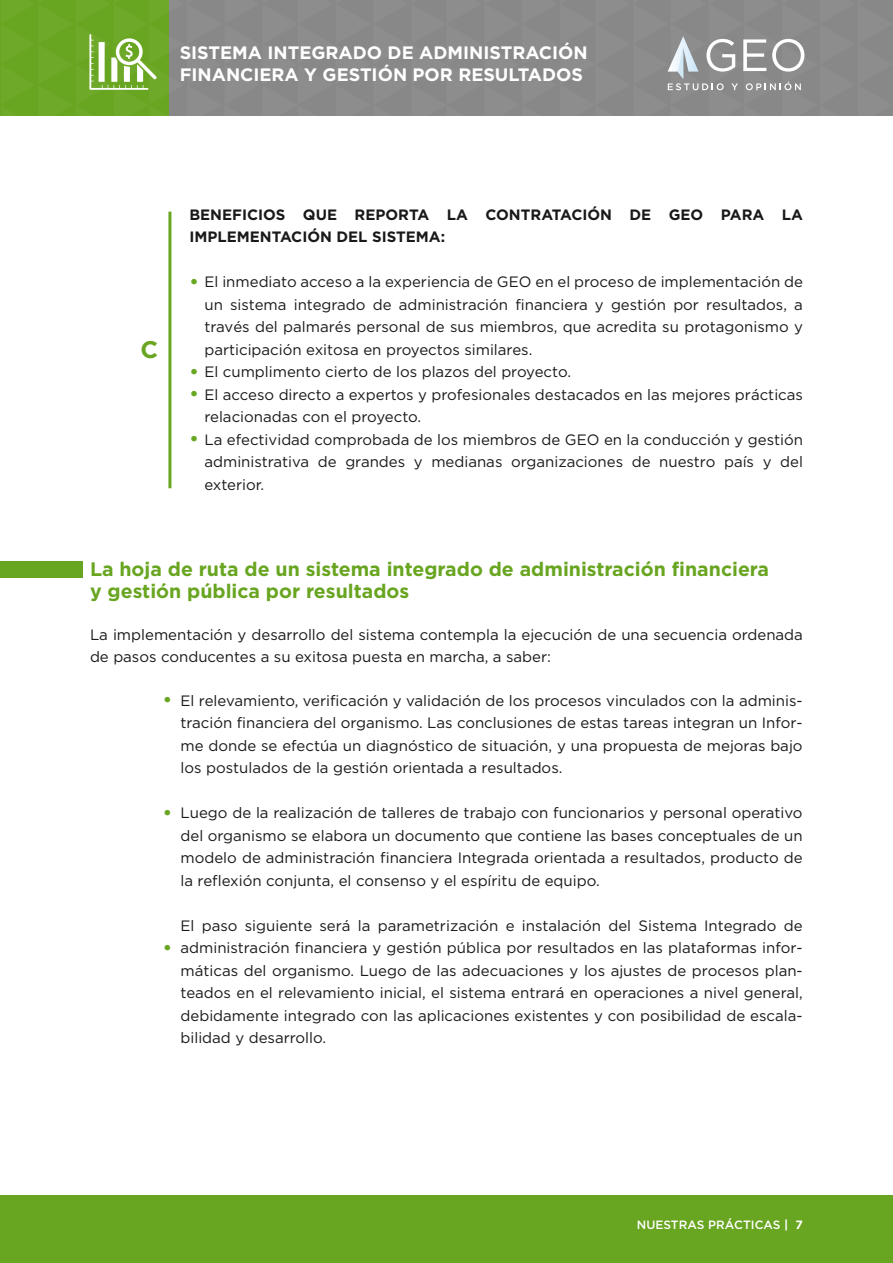
<style>
.page{position:relative;width:893px;height:1263px;background:#fff}
.page>*{position:absolute;margin:0;border:0;box-sizing:border-box;transform-origin:0 0}
.t1{font:700 24px "Gotham";color:#68a520}
.t2{font:21px/22.5px "Gotham";color:#68a520}
.t3{font:700 19.5px/22.5px "Gotham";color:#68a520}
.t4{font:700 18px/21.8px "Gotham";color:#fff}
.t5{font:15px/22.5px "Gotham";color:#191919;text-align:justify}
.t6{font:700 15px/22.5px "Gotham";color:#191919}
.t7{font:700 15px "Gotham";color:#fff}
.t8{font:500 12px "Gotham";color:#fff}
.s1{font-weight:700}
</style>
<div class="page">
<div style="left:0;top:1196px;width:893px;height:67px;background:#68a520"></div>
<hr style="left:168px;top:212px;width:3px;height:276px;background:#68a520">
<div style="left:0;top:561px;width:83px;height:17px;background:#68a520"></div>
<svg style="left:2px;top:0;width:889px;height:116px;background:#87927b"></svg>
<p class="t4" style="left:180px;top:42px;width:409px">SISTEMA INTEGRADO DE ADMINISTRACIÓN<br>FINANCIERA Y GESTIÓN POR RESULTADOS</p>
<h1 class="t1" style="left:141px;top:336px;width:19px">C</h1>
<p class="t6" style="left:189px;top:203px;width:615px">BENEFICIOS QUE REPORTA LA CONTRATACIÓN DE GEO PARA LA<br>IMPLEMENTACIÓN DEL SISTEMA:</p>
<p class="t5" style="left:204px;top:270px;width:600px;text-align:left">El inmediato acceso a la experiencia de GEO en el proceso de implementación de un sistema integrado de administración financiera y gestión por resultados, a través del palmarés personal de sus miembros, que acredita su protagonismo y participación exitosa en proyectos similares.<br>El cumplimento cierto de los plazos del proyecto.<br>El acceso directo a expertos y profesionales destacados en las mejores prácticas relacionadas con el proyecto.<br>La efectividad comprobada de los miembros de GEO en la conducción y gestión administrativa de grandes y medianas organizaciones de nuestro país y del exterior.</p>
<h2 class="t2" style="left:189px;top:269px;width:12px">•</h2>
<h2 class="t2" style="left:189px;top:360px;width:12px">• •</h2>
<h2 class="t2" style="left:189px;top:427px;width:12px">•</h2>
<h3 class="t3" style="left:90px;top:557px;width:681px">La hoja de ruta de un sistema integrado de administración financiera y gestión pública por resultados</h3>
<p class="t5" style="left:90px;top:623px;width:714px">La implementación y desarrollo del sistema contempla la ejecución de una secuencia ordenada de pasos conducentes a su exitosa puesta en marcha, a saber:</p>
<h2 class="t2" style="left:162px;top:688px;width:12px">•</h2>
<h2 class="t2" style="left:162px;top:801px;width:12px">•</h2>
<h2 class="t2" style="left:162px;top:936px;width:12px">•</h2>
<p class="t5" style="left:181px;top:689px;width:624px">El relevamiento, verificación y validación de los procesos vinculados con la adminis&shy;tración financiera del organismo. Las conclusiones de estas tareas integran un Infor&shy;me donde se efectúa un diagnóstico de situación, y una propuesta de mejoras bajo los postulados de la gestión orientada a resultados.</p>
<p class="t5" style="left:181px;top:801px;width:624px">Luego de la realización de talleres de trabajo con funcionarios y personal operativo del organismo se elabora un documento que contiene las bases conceptuales de un modelo de administración financiera Integrada orientada a resultados, producto de la reflexión conjunta, el consenso y el espíritu de equipo.</p>
<p class="t5" style="left:181px;top:914px;width:624px">El paso siguiente será la parametrización e instalación del Sistema Integrado de administración financiera y gestión pública por resultados en las plataformas infor&shy;máticas del organismo. Luego de las adecuaciones y los ajustes de procesos plan&shy;teados en el relevamiento inicial, el sistema entrará en operaciones a nivel general, debidamente integrado con las aplicaciones existentes y con posibilidad de escala&shy;bilidad y desarrollo.</p>
<p class="t8" style="left:637px;top:1218px;width:168px">NUESTRAS PRÁCTICAS <span class="s1">| 7</span></p>
<p class="t7" style="left:782px;top:1222px;width:22px">| 1</p>
</div>
